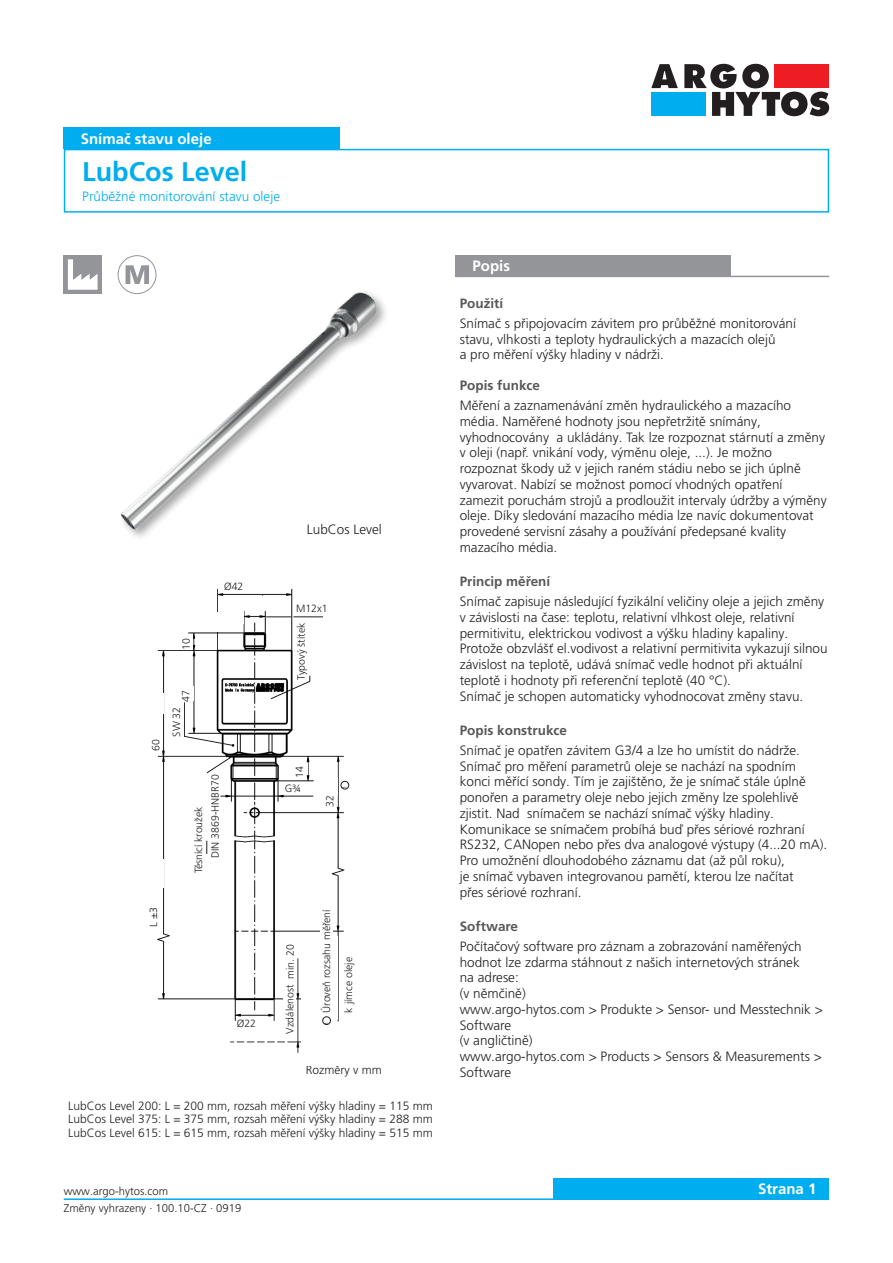
<style>
.page{position:relative;width:893px;height:1263px;background:#fff}
.page>*{position:absolute;margin:0;border:0;box-sizing:border-box;transform-origin:0 0}
.Überschrift_2{font:700 27px "Frutiger LT Pro";color:#00aeef}
._04_Headline_white{font:700 15px "Frutiger LT Pro";color:#fff}
._06_Copytext{font:300 13.5px/15.8px "Frutiger LT Pro";color:#231f20}
._05_Subline_Copytext{font:700 13.5px "Frutiger LT Pro";color:#57585a}
._03_HeadlineCopytext{font:300 13.5px "Frutiger LT Pro";color:#00aeef}
._08_Legend_M{font:300 12px "Frutiger LT Pro";color:#231f20}
.t1{font:300 11.25px "Frutiger LT Pro";color:#231f20}
._08_Legend_M-2{font:300 10.5px "Frutiger LT Pro";color:#231f20}
.t2{font:300 8.4px "Frutiger LT";color:#000}
._08_Legend_M-3{font:300 6px "Frutiger LT Pro";color:#231f20}
</style>
<div class="page">
<hr style="left:64px;top:1198px;width:765px;height:2px;background:#00aeef">
<svg style="left:651px;top:64px;width:27px;height:24px"></svg>
<div style="left:651px;top:92px;width:55px;height:24px;background:#00aeef"></div>
<svg style="left:684px;top:64px;width:145px;height:52px"></svg>
<div style="left:64px;top:149px;width:765px;height:64px;border:2px solid #00aeef"></div>
<div style="left:64px;top:128px;width:276px;height:21px;background:#00aeef"></div>
<div style="left:455px;top:255px;width:276px;height:21px;background:#939598"></div>
<hr style="left:455px;top:276px;width:374px;height:1px;background:#939598">
<div style="left:64px;top:255px;width:38px;height:39px;background:#939598"></div>
<svg style="left:68px;top:259px;width:30px;height:31px"></svg>
<div style="left:118px;top:255px;width:38px;height:39px;border:1px solid #939598;border-radius:50%"></div>
<svg style="left:126px;top:265px;width:23px;height:19px"></svg>
<img style="left:94px;top:285px;width:292px;height:252px">
<img style="left:157px;top:588px;width:188px;height:465px">
<div style="left:302px;top:981px;width:23px;height:62px;background:#fff"></div>
<div style="left:242px;top:1016px;width:23px;height:11px;background:#fff"></div>
<div style="left:285px;top:958px;width:12px;height:34px;background:#fff"></div>
<div style="left:327px;top:936px;width:11px;height:84px;background:#fff"></div>
<div style="left:147px;top:859px;width:16px;height:28px;background:#fff"></div>
<div style="left:186px;top:771px;width:20px;height:74px;background:#fff"></div>
<div style="left:284px;top:797px;width:35px;height:11px;background:#fff"></div>
<div style="left:295px;top:763px;width:13px;height:11px;background:#fff"></div>
<div style="left:325px;top:778px;width:13px;height:16px;background:#fff"></div>
<div style="left:152px;top:693px;width:11px;height:20px;background:#fff"></div>
<div style="left:174px;top:703px;width:10px;height:28px;background:#fff"></div>
<div style="left:184px;top:686px;width:9px;height:15px;background:#fff"></div>
<div style="left:298px;top:620px;width:21px;height:54px;background:#fff"></div>
<div style="left:186px;top:613px;width:32px;height:19px;background:#fff"></div>
<div style="left:243px;top:596px;width:29px;height:13px;background:#fff"></div>
<div style="left:182px;top:634px;width:11px;height:13px;background:#fff"></div>
<div style="left:182px;top:634px;width:10px;height:16px;background:#fff"></div>
<div style="left:340px;top:776px;width:16px;height:18px;background:#fff"></div>
<div style="left:323px;top:1022px;width:20px;height:15px;background:#fff"></div>
<div style="left:219px;top:610px;width:25px;height:14px;background:#fff"></div>
<svg style="left:266px;top:616px;width:25px;height:1px"></svg>
<hr style="left:293px;top:616px;width:30px;height:1px;background:#231f20">
<div style="left:341px;top:781px;width:8px;height:8px;border:1px solid #231f20;border-radius:50%"></div>
<svg style="left:206px;top:841px;width:1px;height:13px"></svg>
<div style="left:284px;top:979px;width:12px;height:60px;background:#fff"></div>
<div style="left:320px;top:907px;width:13px;height:108px;background:#fff"></div>
<div style="left:322px;top:1016px;width:9px;height:9px;border:1px solid #231f20;border-radius:50%"></div>
<div style="left:553px;top:1178px;width:276px;height:21px;background:#00aeef"></div>
<p class="_04_Headline_white" style="left:81px;top:130px;width:132px">Snímač stavu oleje</p>
<p class="Überschrift_2" style="left:82px;top:156px;width:167px">LubCos Level</p>
<p class="_03_HeadlineCopytext" style="left:82px;top:188px;width:199px">Průběžné monitorování stavu oleje</p>
<p class="t2" style="left:183px;top:646px;width:11px;rotate:-90deg">47</p>
<p class="_08_Legend_M-2" style="left:180px;top:650px;width:13px;rotate:-90deg">10</p>
<p class="_08_Legend_M-2" style="left:150px;top:751px;width:13px;rotate:-90deg">60</p>
<p class="_08_Legend_M-2" style="left:180px;top:702px;width:13px;rotate:-90deg">47</p>
<p class="_08_Legend_M-2" style="left:170px;top:737px;width:31px;rotate:-90deg">SW 32</p>
<p class="_08_Legend_M-2" style="left:224px;top:580px;width:21px">Ø42</p>
<p class="_06_Copytext" style="left:307px;top:521px;width:77px">LubCos Level</p>
<p class="_08_Legend_M-2" style="left:296px;top:602px;width:33px">M12x1</p>
<p class="_08_Legend_M-2" style="left:295px;top:679px;width:58px;rotate:-90deg">Typový štítek</p>
<p class="_08_Legend_M-2" style="left:147px;top:927px;width:21px;rotate:-90deg">L ±3</p>
<p class="_08_Legend_M-2" style="left:192px;top:873px;width:68px;rotate:-90deg">Těsnící kroužek</p>
<p class="_08_Legend_M-2" style="left:209px;top:858px;width:85px;rotate:-90deg">DIN 3869-HNBR70</p>
<p class="_08_Legend_M-2" style="left:237px;top:1017px;width:21px">Ø22</p>
<p class="_08_Legend_M-2" style="left:293px;top:778px;width:13px;rotate:-90deg">14</p>
<p class="_08_Legend_M-2" style="left:285px;top:782px;width:18px">G¾</p>
<p class="_08_Legend_M-2" style="left:324px;top:807px;width:13px;rotate:-90deg">32</p>
<p class="_08_Legend_M-3" style="left:341px;top:789px;width:5px;rotate:-90deg">1</p>
<p class="_08_Legend_M-2" style="left:284px;top:979px;width:36px;rotate:-90deg">min. 20</p>
<p class="_08_Legend_M-2" style="left:284px;top:1033px;width:51px;rotate:-90deg">Vzdálenost</p>
<p class="_08_Legend_M-2" style="left:320px;top:1013px;width:105px;rotate:-90deg">Úroveň rozsahu měření</p>
<p class="_08_Legend_M-3" style="left:323px;top:1025px;width:5px;rotate:-90deg">1</p>
<p class="_08_Legend_M-2" style="left:343px;top:1012px;width:57px;rotate:-90deg">k jímce oleje</p>
<p class="_08_Legend_M" style="left:306px;top:1063px;width:77px">Rozměry v mm</p>
<p class="_08_Legend_M" style="left:68px;top:1098px;width:366px">LubCos Level 200: L = 200 mm, rozsah měření výšky hladiny = 115 mm</p>
<p class="_08_Legend_M" style="left:68px;top:1112px;width:366px">LubCos Level 375: L = 375 mm, rozsah měření výšky hladiny = 288 mm</p>
<p class="_08_Legend_M" style="left:68px;top:1125px;width:366px">LubCos Level 615: L = 615 mm, rozsah měření výšky hladiny = 515 mm</p>
<p class="t1" style="left:64px;top:1184px;width:106px">www.argo-hytos.com</p>
<p class="t1" style="left:64px;top:1202px;width:179px">Změny vyhrazeny · 100.10-CZ · 0919</p>
<p class="_04_Headline_white" style="left:472px;top:257px;width:39px">Popis</p>
<p class="_05_Subline_Copytext" style="left:460px;top:295px;width:45px">Použití</p>
<p class="_06_Copytext" style="left:460px;top:315px;width:338px">Snímač s připojovacím závitem pro průběžné monitorování stavu, vlhkosti a teploty hydraulických a mazacích olejů<br>a pro měření výšky hladiny v nádrži.</p>
<p class="_05_Subline_Copytext" style="left:460px;top:377px;width:82px">Popis funkce</p>
<p class="_06_Copytext" style="left:460px;top:398px;width:368px">Měření a zaznamenávání změn hydraulického a mazacího média. Naměřené hodnoty jsou nepřetržitě snímány, vyhodnocovány a ukládány. Tak lze rozpoznat stárnutí a změny v oleji (např. vnikání vody, výměnu oleje, ...). Je možno rozpoznat škody už v jejich raném stádiu nebo se jich úplně vyvarovat. Nabízí se možnost pomocí vhodných opatření zamezit poruchám strojů a prodloužit intervaly údržby a výměny oleje. Díky sledování mazacího média lze navíc dokumentovat provedené servisní zásahy a používání předepsané kvality mazacího média.</p>
<p class="_05_Subline_Copytext" style="left:460px;top:573px;width:92px">Princip měření</p>
<p class="_06_Copytext" style="left:460px;top:594px;width:366px">Snímač zapisuje následující fyzikální veličiny oleje a jejich změny v závislosti na čase: teplotu, relativní vlhkost oleje, relativní permitivitu, elektrickou vodivost a výšku hladiny kapaliny.</p>
<p class="_06_Copytext" style="left:460px;top:641px;width:369px">Protože obzvlášť el.vodivost a relativní permitivita vykazují silnou závislost na teplotě, udává snímač vedle hodnot při aktuální teplotě i hodnoty při referenční teplotě (40 °C).</p>
<p class="_06_Copytext" style="left:460px;top:688px;width:345px">Snímač je schopen automaticky vyhodnocovat změny stavu.</p>
<p class="_05_Subline_Copytext" style="left:460px;top:722px;width:109px">Popis konstrukce</p>
<p class="_06_Copytext" style="left:460px;top:742px;width:348px">Snímač je opatřen závitem G3/4 a lze ho umístit do nádrže.<br>Snímač pro měření parametrů oleje se nachází na spodním konci měřící sondy. Tím je zajištěno, že je snímač stále úplně ponořen a parametry oleje nebo jejich změny lze spolehlivě zjistit. Nad snímačem se nachází snímač výšky hladiny.</p>
<p class="_06_Copytext" style="left:460px;top:821px;width:369px">Komunikace se snímačem probíhá buď přes sériové rozhraní<br>RS232, CANopen nebo přes dva analogové výstupy (4...20 mA).</p>
<p class="_06_Copytext" style="left:460px;top:853px;width:327px">Pro umožnění dlouhodobého záznamu dat (až půl roku),</p>
<p class="_06_Copytext" style="left:460px;top:868px;width:336px">je snímač vybaven integrovanou pamětí, kterou lze načítat</p>
<p class="_06_Copytext" style="left:460px;top:884px;width:123px">přes sériové rozhraní.</p>
<p class="_05_Subline_Copytext" style="left:460px;top:918px;width:60px">Software</p>
<p class="_06_Copytext" style="left:460px;top:938px;width:344px">Počítačový software pro záznam a zobrazování naměřených hodnot lze zdarma stáhnout z našich internetových stránek na adrese:</p>
<p class="_06_Copytext" style="left:460px;top:986px;width:68px">(v němčině)</p>
<p class="_06_Copytext" style="left:460px;top:1001px;width:365px">www.argo-hytos.com &gt; Produkte &gt; Sensor- und Messtechnik &gt;<br>Software</p>
<p class="_06_Copytext" style="left:460px;top:1033px;width:74px">(v angličtině)</p>
<p class="_06_Copytext" style="left:460px;top:1049px;width:364px">www.argo-hytos.com &gt; Products &gt; Sensors &amp; Measurements &gt;<br>Software</p>
<p class="_04_Headline_white" style="left:758px;top:1180px;width:60px">Strana 1</p>
</div>
